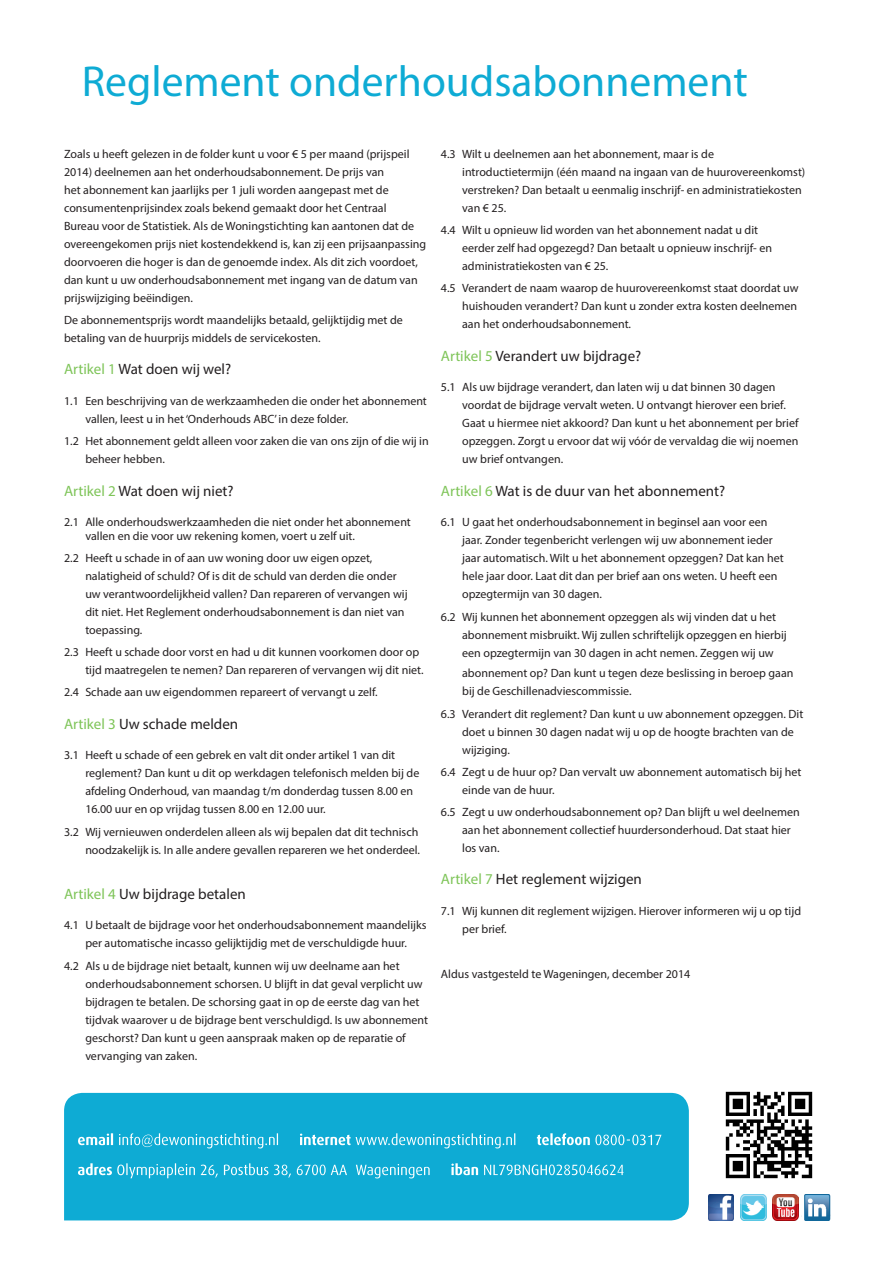
<style>
.page{position:relative;width:893px;height:1263px;background:#fff}
.page>*{position:absolute;margin:0;border:0;box-sizing:border-box;transform-origin:0 0}
.t1{font:43.5px "Myriad Pro";color:#0eabd4}
.reglement_kopje_zwar{font:15px "Myriad Pro";color:#231f20}
.reglement_opsom{font:12px/18px "Myriad Pro";color:#231f20}
.s1{color:#7ec458}
</style>
<div class="page">
<div style="left:64px;top:1093px;width:625px;height:127px;background:#0eabd4"></div>
<svg style="left:78px;top:1163px;width:545px;height:15px;background:#3ebbdc"></svg>
<svg style="left:78px;top:1133px;width:583px;height:15px;background:#40bcdc"></svg>
<img style="left:725px;top:1091px;width:88px;height:88px">
<img style="left:708px;top:1195px;width:26px;height:25px">
<img style="left:740px;top:1195px;width:26px;height:25px">
<img style="left:801px;top:1195px;width:29px;height:25px">
<img style="left:773px;top:1195px;width:26px;height:25px">
<p class="t1" style="left:82px;top:55px;width:668px">Reglement onderhoudsabonnement</p>
<p class="reglement_opsom" style="left:64px;top:145px;width:364px">Zoals u heeft gelezen in de folder kunt u voor € 5 per maand (prijspeil 2014) deelnemen aan het onderhoudsabonnement. De prijs van<br>het abonnement kan jaarlijks per 1 juli worden aangepast met de consumentenprijsindex zoals bekend gemaakt door het Centraal<br>Bureau voor de Statistiek. Als de Woningstichting kan aantonen dat de overeengekomen prijs niet kostendekkend is, kan zij een prijsaanpassing doorvoeren die hoger is dan de genoemde index. Als dit zich voordoet, dan kunt u uw onderhoudsabonnement met ingang van de datum van prijswijziging beëindigen.</p>
<p class="reglement_opsom" style="left:64px;top:311px;width:340px">De abonnementsprijs wordt maandelijks betaald, gelijktijdig met de betaling van de huurprijs middels de servicekosten.</p>
<p class="reglement_kopje_zwar" style="left:64px;top:360px;width:169px"><span class="s1">Artikel 1</span> Wat doen wij wel?</p>
<p class="reglement_opsom" style="left:85px;top:392px;width:343px;text-indent:-21px">1.1 Een beschrijving van de werkzaamheden die onder het abonnement vallen, leest u in het ‘Onderhouds ABC’ in deze folder.</p>
<p class="reglement_opsom" style="left:85px;top:432px;width:345px;text-indent:-21px">1.2 Het abonnement geldt alleen voor zaken die van ons zijn of die wij in beheer hebben.</p>
<p class="reglement_kopje_zwar" style="left:64px;top:481px;width:171px"><span class="s1">Artikel 2</span> Wat doen wij niet?</p>
<p class="reglement_opsom" style="left:85px;top:516px;width:327px;line-height:13.2px;text-indent:-21px">2.1 Alle onderhoudswerkzaamheden die niet onder het abonnement vallen en die voor uw rekening komen, voert u zelf uit.</p>
<p class="reglement_opsom" style="left:85px;top:549px;width:324px;text-indent:-21px">2.2 Heeft u schade in of aan uw woning door uw eigen opzet, nalatigheid of schuld? Of is dit de schuld van derden die onder uw verantwoordelijkheid vallen? Dan repareren of vervangen wij dit niet. Het Reglement onderhoudsabonnement is dan niet van toepassing.</p>
<p class="reglement_opsom" style="left:85px;top:643px;width:340px;text-indent:-21px">2.3 Heeft u schade door vorst en had u dit kunnen voorkomen door op tijd maatregelen te nemen? Dan repareren of vervangen wij dit niet.</p>
<p class="reglement_opsom" style="left:64px;top:683px;width:315px">2.4 Schade aan uw eigendommen repareert of vervangt u zelf.</p>
<p class="reglement_kopje_zwar" style="left:64px;top:714px;width:176px"><span class="s1">Artikel 3</span> Uw schade melden</p>
<p class="reglement_opsom" style="left:85px;top:746px;width:335px;text-indent:-21px">3.1 Heeft u schade of een gebrek en valt dit onder artikel 1 van dit reglement? Dan kunt u dit op werkdagen telefonisch melden bij de afdeling Onderhoud, van maandag t/m donderdag tussen 8.00 en 16.00 uur en op vrijdag tussen 8.00 en 12.00 uur.</p>
<p class="reglement_opsom" style="left:64px;top:822px;width:358px;text-align:right">3.2 Wij vernieuwen onderdelen alleen als wij bepalen dat dit technisch noodzakelijk is. In alle andere gevallen repareren we het onderdeel.</p>
<p class="reglement_kopje_zwar" style="left:64px;top:884px;width:183px"><span class="s1">Artikel 4</span> Uw bijdrage betalen</p>
<p class="reglement_opsom" style="left:64px;top:916px;width:364px;text-align:center">4.1 U betaalt de bijdrage voor het onderhoudsabonnement maandelijks per automatische incasso gelijktijdig met de verschuldigde huur.</p>
<p class="reglement_opsom" style="left:85px;top:956px;width:344px;text-indent:-21px">4.2 Als u de bijdrage niet betaalt, kunnen wij uw deelname aan het onderhoudsabonnement schorsen. U blijft in dat geval verplicht uw bijdragen te betalen. De schorsing gaat in op de eerste dag van het tijdvak waarover u de bijdrage bent verschuldigd. Is uw abonnement geschorst? Dan kunt u geen aanspraak maken op de reparatie of vervanging van zaken.</p>
<p class="reglement_opsom" style="left:462px;top:145px;width:345px;text-indent:-21px">4.3 Wilt u deelnemen aan het abonnement, maar is de introductietermijn (één maand na ingaan van de huurovereenkomst) verstreken? Dan betaalt u eenmalig inschrijf- en administratiekosten van € 25.</p>
<p class="reglement_opsom" style="left:462px;top:221px;width:311px;text-indent:-21px">4.4 Wilt u opnieuw lid worden van het abonnement nadat u dit eerder zelf had opgezegd? Dan betaalt u opnieuw inschrijf- en administratiekosten van € 25.</p>
<p class="reglement_opsom" style="left:462px;top:279px;width:338px;text-indent:-21px">4.5 Verandert de naam waarop de huurovereenkomst staat doordat uw huishouden verandert? Dan kunt u zonder extra kosten deelnemen aan het onderhoudsabonnement.</p>
<p class="reglement_kopje_zwar" style="left:441px;top:346px;width:202px"><span class="s1">Artikel 5</span> Verandert uw bijdrage?</p>
<p class="reglement_opsom" style="left:462px;top:378px;width:338px;text-indent:-21px">5.1 Als uw bijdrage verandert, dan laten wij u dat binnen 30 dagen voordat de bijdrage vervalt weten. U ontvangt hierover een brief.<br>Gaat u hiermee niet akkoord? Dan kunt u het abonnement per brief opzeggen. Zorgt u ervoor dat wij vóór de vervaldag die wij noemen uw brief ontvangen.</p>
<p class="reglement_kopje_zwar" style="left:441px;top:481px;width:286px"><span class="s1">Artikel 6</span> Wat is de duur van het abonnement?</p>
<p class="reglement_opsom" style="left:462px;top:513px;width:323px;text-indent:-21px">6.1 U gaat het onderhoudsabonnement in beginsel aan voor een jaar. Zonder tegenbericht verlengen wij uw abonnement ieder jaar automatisch. Wilt u het abonnement opzeggen? Dat kan het hele jaar door. Laat dit dan per brief aan ons weten. U heeft een opzegtermijn van 30 dagen.</p>
<p class="reglement_opsom" style="left:462px;top:607px;width:326px;text-indent:-21px">6.2 Wij kunnen het abonnement opzeggen als wij vinden dat u het abonnement misbruikt. Wij zullen schriftelijk opzeggen en hierbij een opzegtermijn van 30 dagen in acht nemen. Zeggen wij uw</p>
<p class="reglement_opsom" style="left:462px;top:664px;width:333px">abonnement op? Dan kunt u tegen deze beslissing in beroep gaan bij de Geschillenadviescommissie.</p>
<p class="reglement_opsom" style="left:462px;top:704px;width:343px;text-indent:-21px">6.3 Verandert dit reglement? Dan kunt u uw abonnement opzeggen. Dit doet u binnen 30 dagen nadat wij u op de hoogte brachten van de wijziging.</p>
<p class="reglement_opsom" style="left:462px;top:762px;width:341px;text-indent:-21px">6.4 Zegt u de huur op? Dan vervalt uw abonnement automatisch bij het einde van de huur.</p>
<p class="reglement_opsom" style="left:462px;top:803px;width:339px;text-indent:-21px">6.5 Zegt u uw onderhoudsabonnement op? Dan blijft u wel deelnemen aan het abonnement collectief huurdersonderhoud. Dat staat hier los van.</p>
<p class="reglement_kopje_zwar" style="left:441px;top:870px;width:202px"><span class="s1">Artikel 7</span> Het reglement wijzigen</p>
<p class="reglement_opsom" style="left:462px;top:902px;width:340px;text-indent:-21px">7.1 Wij kunnen dit reglement wijzigen. Hierover informeren wij u op tijd per brief.</p>
<p class="reglement_opsom" style="left:441px;top:964px;width:251px">Aldus vastgesteld te Wageningen, december 2014</p>
</div>
